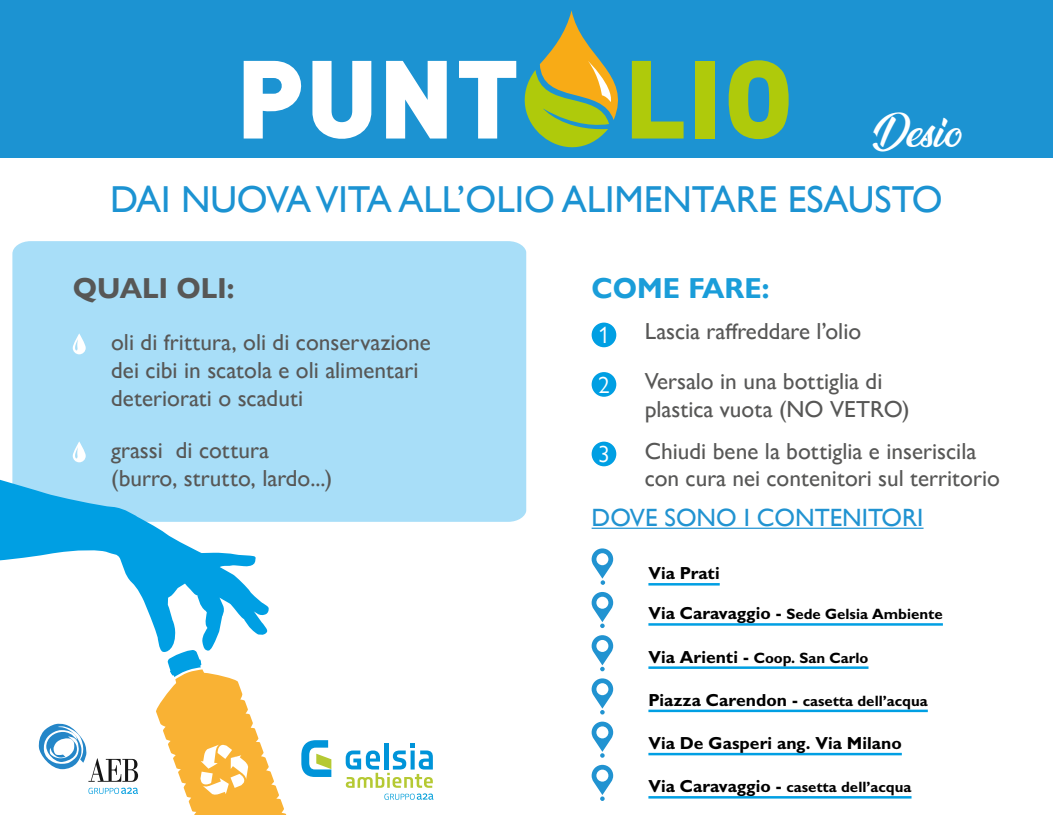
<style>
.page{position:relative;width:1053px;height:815px;background:#fff}
.page>*{position:absolute;margin:0;border:0;box-sizing:border-box;transform-origin:0 0}
.t1{font:37.5px "Gill Sans";color:#1c93d2}
.t2{font:900 37.5px "Ananda";color:#fff}
.t3{font:700 28.88px "Gill Sans Nova";color:#575756}
.t4{font:700 28.88px "Gill Sans Nova";color:#1a9dd9}
.t5{font:25px "Gill Sans";color:#2193d1}
.t6{font:23.25px "Gill Sans Nova";color:#fff}
.t7{font:500 23.12px/27.9px "Gill Sans Nova";color:#575756}
.t8{font:700 17.5px "Gill Sans";color:#000}
.t9{font:700 15px "Gill Sans";color:#000}
.s1{font-size:17.5px}
</style>
<div class="page">
<div style="left:0;top:0;width:1052px;height:157px;background:#1c93d2"></div>
<svg style="left:386px;top:61px;width:60px;height:78px"></svg>
<svg style="left:244px;top:61px;width:128px;height:78px"></svg>
<svg style="left:728px;top:60px;width:61px;height:80px"></svg>
<div style="left:695px;top:61px;width:19px;height:78px;background:#afca0b"></div>
<svg style="left:459px;top:10px;width:224px;height:148px"></svg>
<svg style="left:591px;top:548px;width:22px;height:37px"></svg>
<hr style="left:648px;top:583px;width:71px;height:3px;background:#009fe3">
<div style="left:12px;top:241px;width:514px;height:281px;background:#a8def8"></div>
<svg style="left:73px;top:333px;width:13px;height:21px"></svg>
<svg style="left:73px;top:441px;width:13px;height:21px"></svg>
<div style="left:591px;top:323px;width:25px;height:24px;background:#009fe3;border-radius:50%"></div>
<div style="left:591px;top:372px;width:25px;height:25px;background:#009fe3;border-radius:50%"></div>
<div style="left:591px;top:442px;width:25px;height:24px;background:#009fe3;border-radius:50%"></div>
<svg style="left:38px;top:724px;width:100px;height:70px"></svg>
<svg style="left:345px;top:743px;width:88px;height:57px"></svg>
<svg style="left:591px;top:592px;width:22px;height:36px"></svg>
<hr style="left:648px;top:623px;width:294px;height:3px;background:#009fe3">
<svg style="left:0;top:471px;width:269px;height:179px"></svg>
<svg style="left:156px;top:650px;width:175px;height:165px"></svg>
<svg style="left:591px;top:635px;width:22px;height:36px"></svg>
<hr style="left:648px;top:666px;width:220px;height:3px;background:#009fe3">
<svg style="left:591px;top:678px;width:22px;height:37px"></svg>
<hr style="left:648px;top:710px;width:279px;height:2px;background:#009fe3">
<svg style="left:591px;top:722px;width:22px;height:36px"></svg>
<hr style="left:648px;top:753px;width:253px;height:2px;background:#009fe3">
<hr style="left:591px;top:528px;width:332px;height:1px;background:#2193d1">
<svg style="left:591px;top:765px;width:22px;height:36px"></svg>
<hr style="left:648px;top:796px;width:263px;height:3px;background:#009fe3">
<h1 class="t2" style="left:873px;top:112px;width:91px">Desio</h1>
<h1 class="t1" style="left:110px;top:178px;width:834px">DAI NUOVA VITA ALL’OLIO ALIMENTARE ESAUSTO</h1>
<p class="t3" style="left:73px;top:271px;width:163px">QUALI OLI:</p>
<p class="t7" style="left:111px;top:328px;width:321px">oli di frittura, oli di conservazione dei cibi in scatola e oli alimentari deteriorati o scaduti</p>
<p class="t7" style="left:111px;top:436px;width:223px">grassi di cottura (burro, strutto, lardo...)</p>
<p class="t4" style="left:591px;top:271px;width:179px">COME FARE:</p>
<p class="t6" style="left:598px;top:321px;width:13px">1</p>
<p class="t7" style="left:644px;top:307px;width:239px;line-height:49.5px">Lascia raffreddare l’olio<br>Versalo in una bottiglia di</p>
<p class="t7" style="left:644px;top:395px;width:266px">plastica vuota (NO VETRO)</p>
<p class="t6" style="left:598px;top:371px;width:13px">2</p>
<p class="t6" style="left:598px;top:440px;width:13px">3</p>
<p class="t7" style="left:644px;top:436px;width:357px">Chiudi bene la bottiglia e inseriscila con cura nei contenitori sul territorio</p>
<p class="t5" style="left:591px;top:503px;width:333px">DOVE SONO I CONTENITORI</p>
<p class="t8" style="left:648px;top:563px;width:73px">Via Prati</p>
<p class="t9" style="left:648px;top:605px;width:296px"><span class="s1">Via Caravaggio -</span> Sede Gelsia Ambiente</p>
<p class="t9" style="left:648px;top:648px;width:221px"><span class="s1">Via Arienti -</span> Coop. San Carlo</p>
<p class="t9" style="left:648px;top:691px;width:281px"><span class="s1">Piazza Carendon -</span> casetta dell’acqua</p>
<p class="t8" style="left:648px;top:732px;width:255px">Via De Gasperi ang. Via Milano</p>
<p class="t9" style="left:648px;top:778px;width:264px"><span class="s1">Via Caravaggio -</span> casetta dell’acqua</p>
</div>
